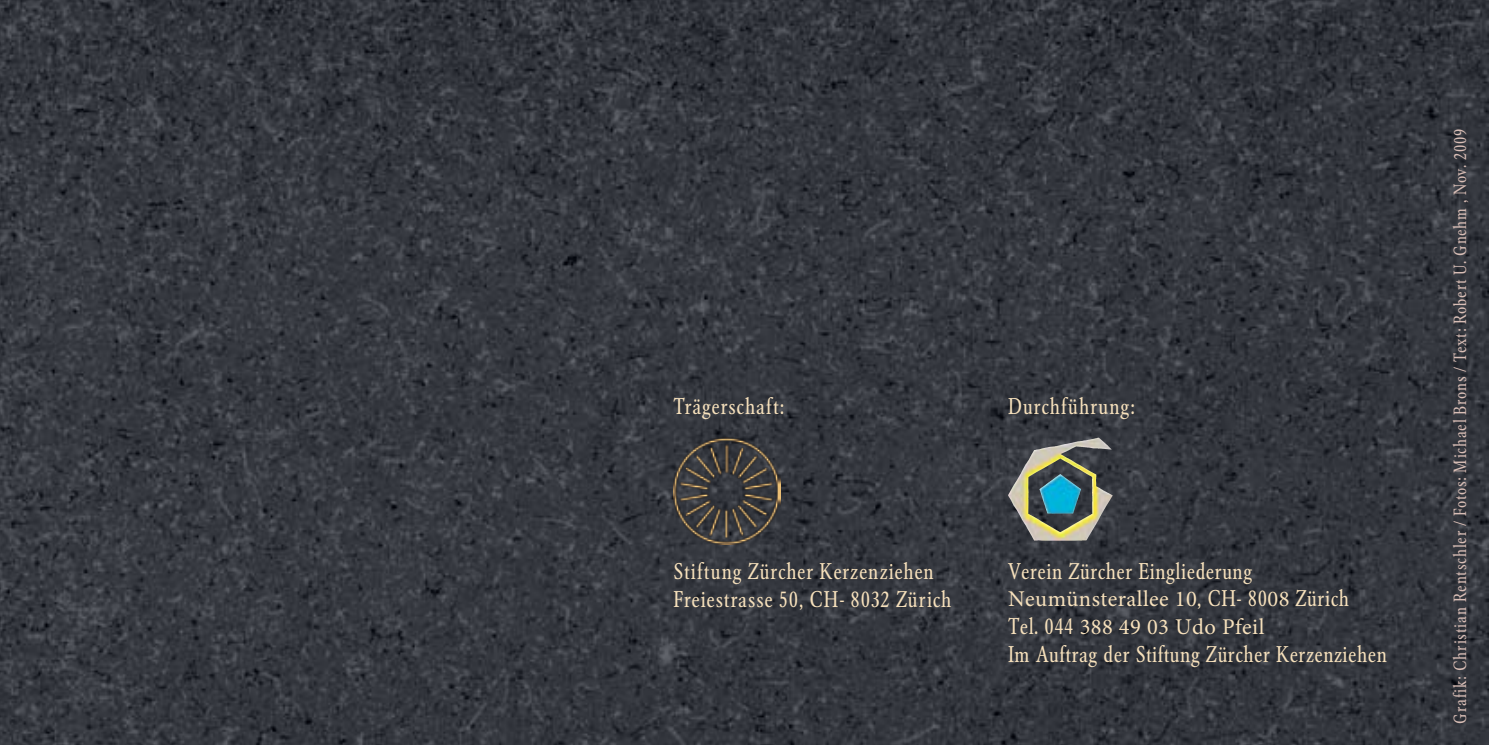
<style>
.page{position:relative;width:1489px;height:745px;background:#fff}
.page>*{position:absolute;margin:0;border:0;box-sizing:border-box;transform-origin:0 0}
.t1{font:22.5px/27.5px "Garamond Condensed BQ";letter-spacing:.02em;color:#f7e1bc}
.t2{font:22.5px/27.5px "Minion Pro";letter-spacing:.02em;color:#f7e1bc}
.t3{font:22.5px "Garamond Condensed BQ";letter-spacing:.05em;color:#f7e1bc}
.t4{font:17.5px "Garamond Condensed BQ";letter-spacing:.04em;color:#d9beb6}
.s1{font-family:"Garamond Condensed BQ"}
</style>
<div class="page">
<img style="left:0;top:0;width:1488px;height:744px">
<img style="left:1017px;top:438px;width:79px;height:40px">
<img style="left:674px;top:437px;width:106px;height:107px">
<p class="t1" style="left:673px;top:393px;width:112px">Trägerschaft:</p>
<p class="t3" style="left:1008px;top:393px;width:128px">Durchführung:</p>
<p class="t1" style="left:673px;top:558px;width:279px">Stiftung Zürcher Kerzenziehen<br>Freiestrasse 50, CH- 8032 Zürich</p>
<p class="t1" style="left:1008px;top:557px;width:246px">Verein Zürcher Eingliederung</p>
<p class="t2" style="left:1008px;top:585px;width:342px">Neumünsterallee 10<span class="s1">, CH- 80</span>08 <span class="s1">Zürich<br>Tel. 044</span> 388 49 03 Udo Pfeil</p>
<p class="t1" style="left:1008px;top:640px;width:380px">Im Auftrag der Stiftung Zürcher Kerzenziehen</p>
<p class="t4" style="left:1450px;top:723px;width:596px;rotate:-90deg">Grafik: Christian Rentschler / Fotos: Michael Brons / Text: Robert U. Gnehm , Nov. 2009</p>
</div>
